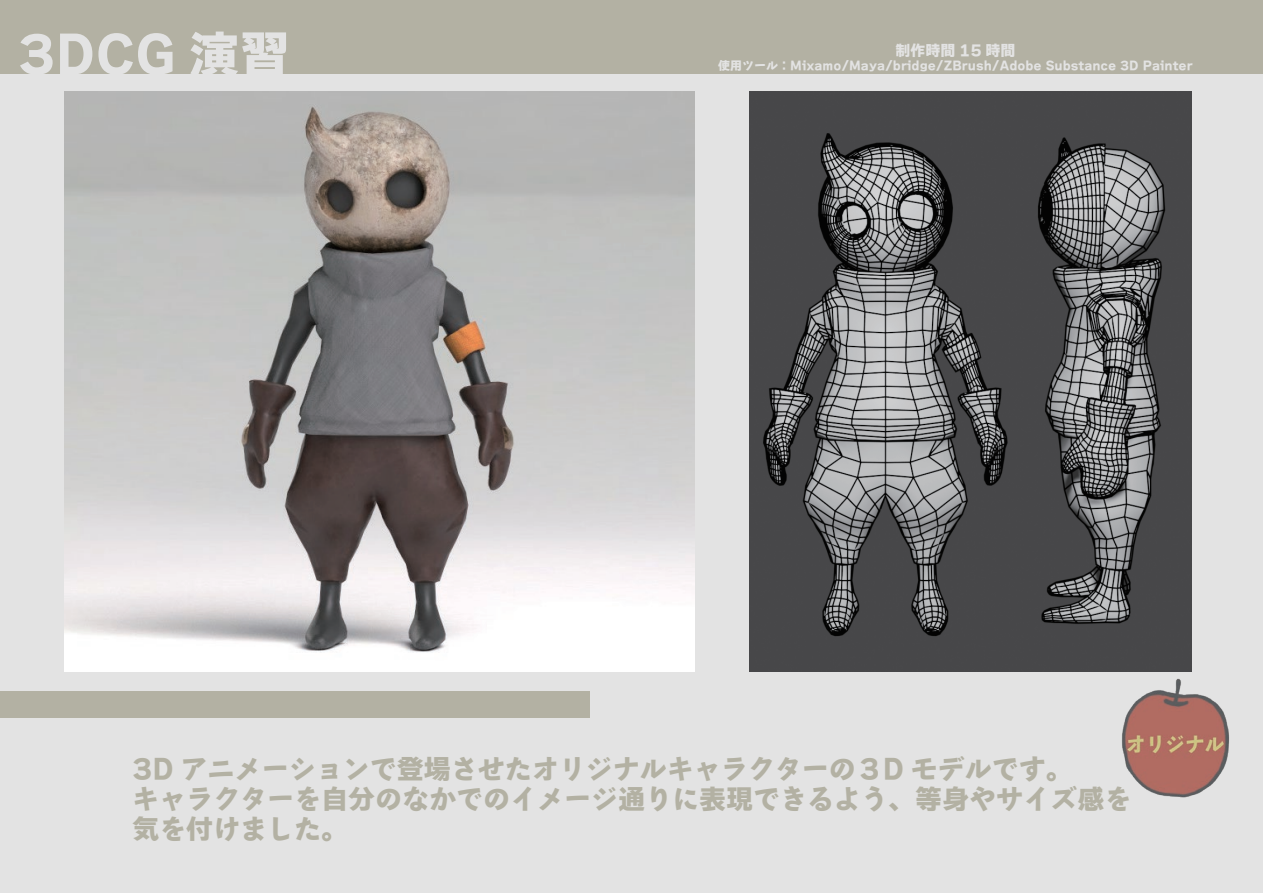
<style>
.page{position:relative;width:1263px;height:893px;background:#fff}
.page>*{position:absolute;margin:0;border:0;box-sizing:border-box;transform-origin:0 0}
.t1{font:50.4px "Bokutoh Ruika 07";color:#e3e3e3}
.t2{font:27px/30px "Bokutoh Ruika 07";color:#b3b1a3}
.t3{font:15px "Bokutoh Ruika 07";color:#e3e3e3}
.t4{font:12px "Bokutoh Ruika 07";color:#e3e3e3}
</style>
<div class="page">
<div style="left:1px;top:0;width:1262px;height:893px;background:#e3e3e3"></div>
<div style="left:1px;top:0;width:1262px;height:73px;background:#b3b1a3"></div>
<div style="left:1px;top:644px;width:589px;height:73px;background:#b3b1a3"></div>
<div style="left:0;top:643px;width:636px;height:47px;background:#e3e3e3"></div>
<img style="left:65px;top:92px;width:630px;height:580px">
<img style="left:750px;top:92px;width:441px;height:580px">
<img style="left:1055px;top:655px;width:174px;height:143px">
<h1 class="t1" style="left:18px;top:29px;width:274px">3DCG 演習</h1>
<p class="t3" style="left:895px;top:43px;width:122px">制作時間 15 時間</p>
<p class="t4" style="left:718px;top:59px;width:476px">使用ツール：Mixamo/Maya/bridge/ZBrush/Adobe Substance 3D Painter</p>
<p class="t2" style="left:132px;top:754px;width:1000px">3D アニメーションで登場させたオリジナルキャラクターの３D モデルです。<br>キャラクターを自分のなかでのイメージ通りに表現できるよう、等身やサイズ感を気を付けました。</p>
</div>
